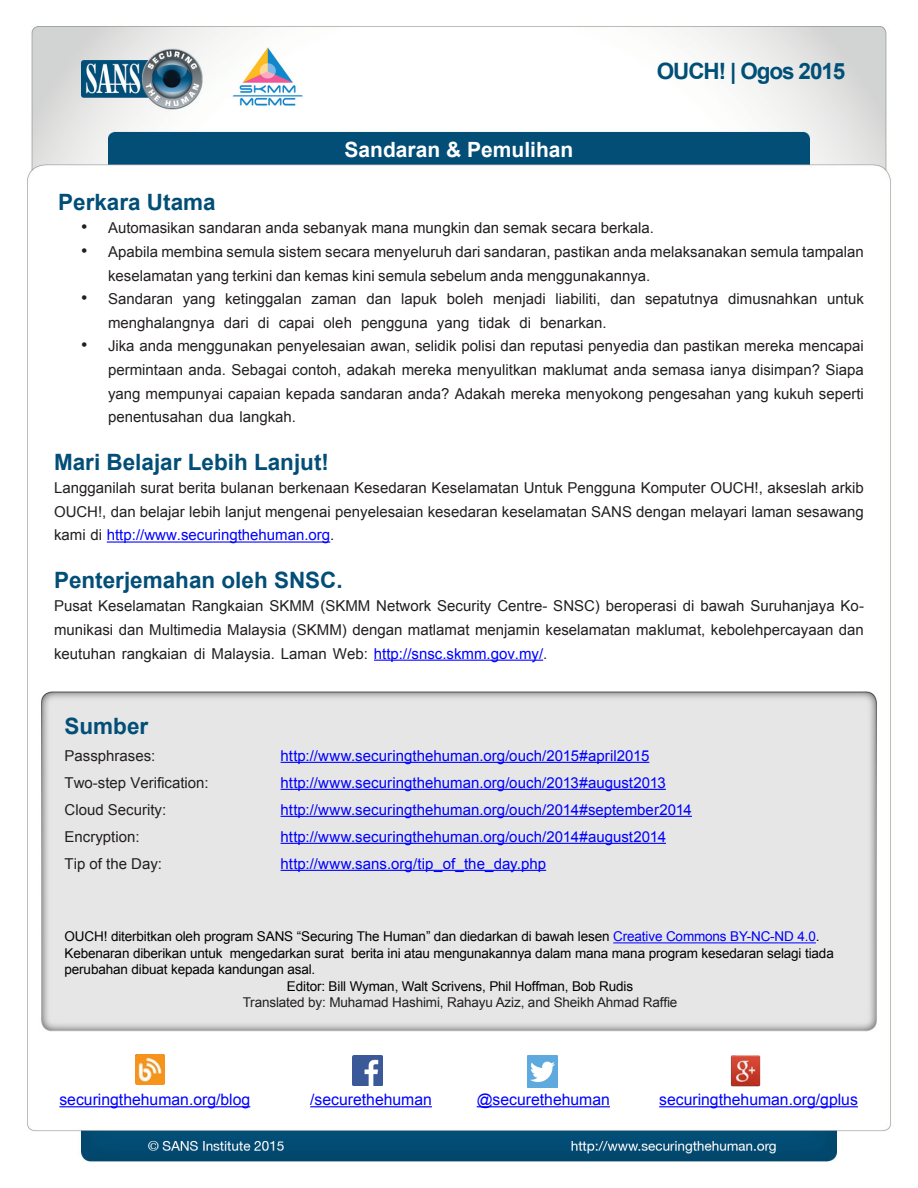
<style>
.page{position:relative;width:918px;height:1188px;background:#fff}
.page>*{position:absolute;margin:0;border:0;box-sizing:border-box;transform-origin:0 0}
.MainText{font:700 22.5px "Arial";color:#024e77}
.t1{font:700 22.5px "Arial";letter-spacing:-.05em;color:#004f77}
.t2{font:700 21px "Arial";color:#fff}
.t3{font:18px "Arial";color:#231f20}
.t4{font:15.75px "Arial";color:#00f}
.MainText-2{font:15px/23.7px "Arial";color:#231f20;text-align:justify}
.t5{font:15px "Arial";letter-spacing:.005em;color:#00f}
.t6{font:13.5px/16.5px "Arial";letter-spacing:-.01em;color:#000}
.t7{font:13.5px "Arial";letter-spacing:-.01em;color:#231f20}
.s1{color:#00f}
</style>
<div class="page">
<img style="left:27px;top:26px;width:864px;height:1136px">
<hr style="left:107px;top:541px;width:223px;height:2px;background:#00f">
<hr style="left:374px;top:660px;width:169px;height:1px;background:#00f">
<hr style="left:613px;top:942px;width:203px;height:1px;background:#00f">
<hr style="left:281px;top:762px;width:368px;height:1px;background:#00f">
<hr style="left:281px;top:789px;width:385px;height:1px;background:#00f">
<hr style="left:281px;top:816px;width:411px;height:1px;background:#00f">
<hr style="left:281px;top:843px;width:385px;height:1px;background:#00f">
<hr style="left:281px;top:870px;width:265px;height:1px;background:#00f">
<img style="left:135px;top:1054px;width:30px;height:30px">
<hr style="left:59px;top:1106px;width:191px;height:1px;background:#00f">
<img style="left:353px;top:1055px;width:29px;height:30px">
<hr style="left:310px;top:1106px;width:122px;height:1px;background:#00f">
<img style="left:527px;top:1055px;width:30px;height:32px">
<hr style="left:477px;top:1106px;width:133px;height:1px;background:#00f">
<img style="left:730px;top:1054px;width:30px;height:32px">
<hr style="left:659px;top:1106px;width:199px;height:1px;background:#00f">
<h2 class="t2" style="left:345px;top:135px;width:230px">Sandaran &amp; Pemulihan</h2>
<h1 class="t1" style="left:657px;top:56px;width:190px">OUCH! | Ogos 2015</h1>
<p class="MainText" style="left:58px;top:187px;width:159px">Perkara Utama</p>
<p class="MainText-2" style="left:108px;top:216px;width:548px">Automasikan sandaran anda sebanyak mana mungkin dan semak secara berkala.</p>
<p class="t3" style="left:81px;top:215px;width:8px">•</p>
<p class="t3" style="left:81px;top:239px;width:8px">•</p>
<p class="t3" style="left:81px;top:286px;width:8px">•</p>
<p class="t3" style="left:81px;top:333px;width:8px">•</p>
<p class="MainText-2" style="left:108px;top:240px;width:757px">Apabila membina semula sistem secara menyeluruh dari sandaran, pastikan anda melaksanakan semula tampalan</p>
<p class="MainText-2" style="left:108px;top:264px;width:544px">keselamatan yang terkini dan kemas kini semula sebelum anda menggunakannya.</p>
<p class="MainText-2" style="left:108px;top:287px;width:67px">Sandaran</p>
<p class="MainText-2" style="left:183px;top:287px;width:34px">yang</p>
<p class="MainText-2" style="left:225px;top:287px;width:78px">ketinggalan</p>
<p class="MainText-2" style="left:312px;top:287px;width:47px">zaman</p>
<p class="MainText-2" style="left:366px;top:287px;width:27px">dan</p>
<p class="MainText-2" style="left:401px;top:287px;width:37px">lapuk</p>
<p class="MainText-2" style="left:447px;top:287px;width:38px">boleh</p>
<p class="MainText-2" style="left:493px;top:287px;width:54px">menjadi</p>
<p class="MainText-2" style="left:556px;top:287px;width:46px">liabiliti,</p>
<p class="MainText-2" style="left:610px;top:287px;width:27px">dan</p>
<p class="MainText-2" style="left:645px;top:287px;width:75px">sepatutnya</p>
<p class="MainText-2" style="left:728px;top:287px;width:91px">dimusnahkan</p>
<p class="MainText-2" style="left:827px;top:287px;width:38px">untuk</p>
<p class="MainText-2" style="left:108px;top:311px;width:108px">menghalangnya</p>
<p class="MainText-2" style="left:108px;top:334px;width:757px">Jika anda menggunakan penyelesaian awan, selidik polisi dan reputasi penyedia dan pastikan mereka mencapai</p>
<p class="MainText-2" style="left:224px;top:311px;width:27px">dari</p>
<p class="MainText-2" style="left:258px;top:311px;width:13px">di</p>
<p class="MainText-2" style="left:279px;top:311px;width:37px">capai</p>
<p class="MainText-2" style="left:324px;top:311px;width:30px">oleh</p>
<p class="MainText-2" style="left:479px;top:311px;width:33px">tidak</p>
<p class="MainText-2" style="left:519px;top:311px;width:13px">di</p>
<p class="MainText-2" style="left:540px;top:311px;width:68px">benarkan.</p>
<p class="MainText-2" style="left:361px;top:311px;width:68px">pengguna</p>
<p class="MainText-2" style="left:437px;top:311px;width:34px">yang</p>
<p class="MainText-2" style="left:108px;top:358px;width:757px">permintaan anda. Sebagai contoh, adakah mereka menyulitkan maklumat anda semasa ianya disimpan? Siapa yang mempunyai capaian kepada sandaran anda? Adakah mereka menyokong pengesahan yang kukuh seperti penentusahan dua langkah.</p>
<p class="MainText" style="left:54px;top:447px;width:277px">Mari Belajar Lebih Lanjut!</p>
<p class="MainText-2" style="left:54px;top:476px;width:811px">Langganilah surat berita bulanan berkenaan Kesedaran Keselamatan Untuk Pengguna Komputer OUCH ,! akseslah arkib OUCH ,! dan belajar lebih lanjut mengenai penyelesaian kesedaran keselamatan SANS dengan melayari laman sesawang kami di <span class="s1">http://www.securingthehuman.org</span>.</p>
<p class="MainText" style="left:54px;top:565px;width:290px">Penterjemahan oleh SNSC.</p>
<p class="MainText-2" style="left:54px;top:618px;width:811px">munikasi dan Multimedia Malaysia (SKMM) dengan matlamat menjamin keselamatan maklumat, kebolehpercayaan dan</p>
<p class="MainText-2" style="left:54px;top:594px;width:811px">Pusat Keselamatan Rangkaian SKMM (SKMM Network Security Centre- SNSC) beroperasi di bawah Suruhanjaya Ko-</p>
<p class="MainText-2" style="left:54px;top:642px;width:495px">keutuhan rangkaian di Malaysia. Laman Web: <span class="s1">http://snsc.skmm.gov.my/</span>.</p>
<p class="MainText" style="left:65px;top:711px;width:85px">Sumber</p>
<p class="MainText-2" style="left:65px;top:744px;width:92px">Passphrases:</p>
<p class="t5" style="left:281px;top:746px;width:370px">http://www.securingthehuman.org/ouch/2015#april2015</p>
<p class="MainText-2" style="left:65px;top:771px;width:146px">Two-step Verification:</p>
<p class="t5" style="left:281px;top:773px;width:387px">http://www.securingthehuman.org/ouch/2013#august2013</p>
<p class="MainText-2" style="left:65px;top:798px;width:103px">Cloud Security:</p>
<p class="t5" style="left:281px;top:800px;width:413px">http://www.securingthehuman.org/ouch/2014#september2014</p>
<p class="MainText-2" style="left:65px;top:825px;width:77px">Encryption:</p>
<p class="t5" style="left:281px;top:827px;width:387px">http://www.securingthehuman.org/ouch/2014#august2014</p>
<p class="MainText-2" style="left:65px;top:852px;width:99px">Tip of the Day:</p>
<p class="t5" style="left:281px;top:854px;width:267px">http://www.sans.org/tip_of_the_day.php</p>
<p class="t6" style="left:351px;top:929px;width:484px;text-indent:-286px">OUCH! diterbitkan oleh program SANS “Securing The Human” dan diedarkan di bawah lesen <span class="s1">Creative Commons BY-NC-ND 4.0</span>. berita ini atau mengunakannya dalam mana mana program kesedaran selagi tiada</p>
<p class="t6" style="left:65px;top:945px;width:252px">Kebenaran diberikan untuk<br>perubahan dibuat kepada kandungan asal.</p>
<p class="t6" style="left:287px;top:978px;width:348px">Editor: Bill Wyman, Walt Scrivens, Phil Hoffman, Bob Rudis</p>
<p class="t7" style="left:243px;top:994px;width:436px">Translated by: Muhamad Hashimi, Rahayu Aziz, and Sheikh Ahmad Raffie</p>
<p class="t6" style="left:230px;top:945px;width:116px">mengedarkan surat</p>
<p class="t4" style="left:59px;top:1089px;width:192px">securingthehuman.org/blog</p>
<p class="t4" style="left:310px;top:1089px;width:123px">/securethehuman</p>
<p class="t4" style="left:477px;top:1089px;width:135px">@securethehuman</p>
<p class="t4" style="left:659px;top:1089px;width:200px">securingthehuman.org/gplus</p>
</div>
